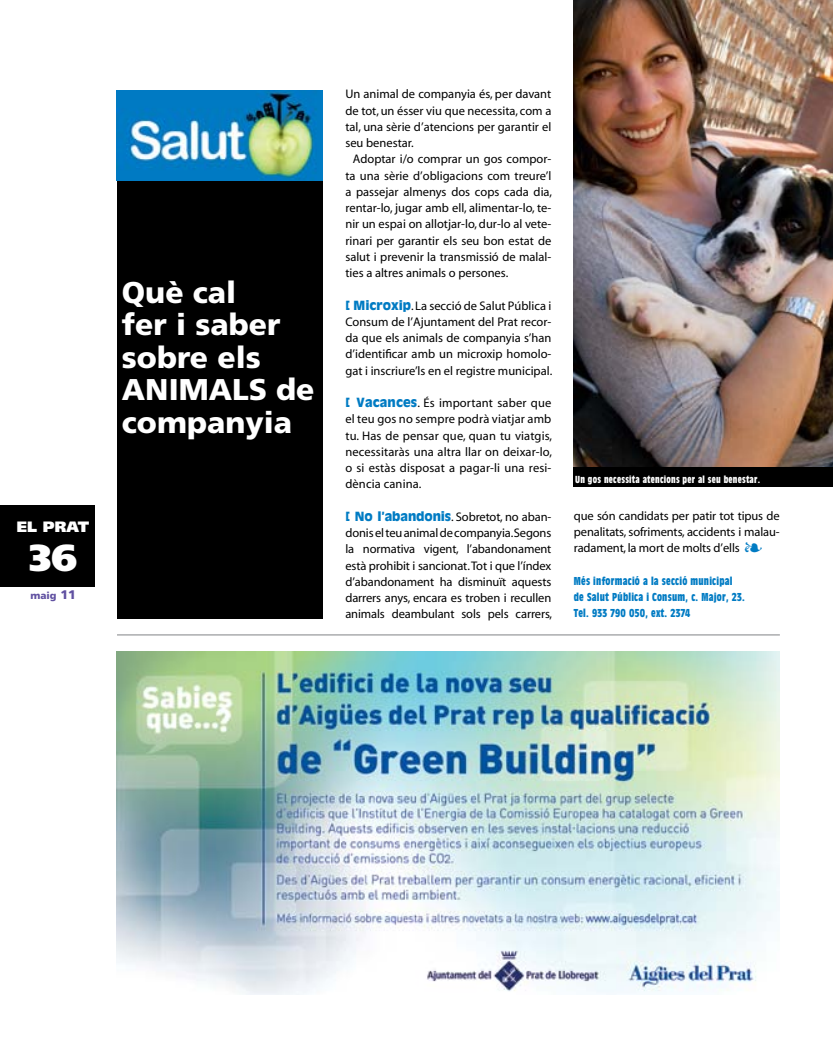
<style>
.page{position:relative;width:833px;height:1063px;background:#fff}
.page>*{position:absolute;margin:0;border:0;box-sizing:border-box;transform-origin:0 0}
.t1{font:900 37.5px "Frutiger";color:#fff}
.t2{font:900 30px/32.5px "Frutiger";color:#fff}
.t3{font:900 15px "Frutiger";color:#fff}
.t4{font:12.5px/16.2px "Myriad";color:#000;text-align:justify}
.t5{font:700 condensed 11.25px/16.2px "Antique Olive";letter-spacing:.02em;color:#007bc3}
.t6{font:700 condensed 10px "Antique Olive";letter-spacing:.025em;color:#fff}
.t7{font:900 10px "Frutiger";color:#6050a1}
.s1{font-size:12.5px}
.s2{font-family:"Antique Olive";font-weight:900;color:#007bc3}
.s3{color:#007bc3}
</style>
<div class="page">
<div style="left:117px;top:173px;width:206px;height:446px;background:#000"></div>
<img style="left:117px;top:90px;width:206px;height:90px">
<div style="left:0;top:505px;width:94px;height:81px;background:#000"></div>
<img style="left:574px;top:0;width:259px;height:468px">
<div style="left:574px;top:468px;width:259px;height:19px;background:#000"></div>
<hr style="left:117px;top:635px;width:663px;height:1px;background:#808285">
<img style="left:117px;top:651px;width:663px;height:343px">
<p class="t3" style="left:17px;top:518px;width:39px">EL PRAT</p>
<h1 class="t1" style="left:29px;top:535px;width:49px">36</h1>
<p class="t7" style="left:31px;top:589px;width:47px">maig <span class="s1">11</span></p>
<h2 class="t2" style="left:122px;top:276px;width:194px">Què cal<br>fer i saber sobre els<br>ANIMALS de companyia</h2>
<p class="t4" style="left:345px;top:87px;width:207px">Un animal de companyia és, per davant</p>
<p class="t4" style="left:345px;top:103px;width:207px">de tot, un ésser viu que necessita, com a</p>
<p class="t4" style="left:345px;top:119px;width:207px">tal, una sèrie d’atencions per garantir el</p>
<p class="t4" style="left:345px;top:135px;width:70px">seu benestar.</p>
<p class="t4" style="left:353px;top:152px;width:200px">Adoptar i/o comprar un gos compor-</p>
<p class="t4" style="left:345px;top:168px;width:207px">ta una sèrie d’obligacions com treure’l</p>
<p class="t4" style="left:345px;top:184px;width:208px">a passejar almenys dos cops cada dia,</p>
<p class="t4" style="left:345px;top:200px;width:207px">rentar-lo, jugar amb ell, alimentar-lo, te-</p>
<p class="t4" style="left:345px;top:217px;width:207px">nir un espai on allotjar-lo, dur-lo al vete-</p>
<p class="t4" style="left:345px;top:233px;width:207px">rinari per garantir els seu bon estat de</p>
<p class="t4" style="left:345px;top:249px;width:207px">salut i prevenir la transmissió de malal-</p>
<p class="t4" style="left:345px;top:265px;width:164px">ties a altres animals o persones.</p>
<p class="t4" style="left:345px;top:298px;width:208px"><span class="s2">[ Microxip</span>. La secció de Salut Pública i Consum de l’Ajuntament del Prat recor&shy;da que els animals de companyia s’han d’identificar amb un microxip homolo&shy;gat i inscriure’ls en el registre municipal.</p>
<p class="t4" style="left:345px;top:395px;width:208px"><span class="s2">[ Vacances</span>. És important saber que el teu gos no sempre podrà viatjar amb tu. Has de pensar que, quan tu viatgis, necessitaràs una altra llar on deixar-lo, o si estàs disposat a pagar-li una resi&shy;dència canina.</p>
<p class="t4" style="left:345px;top:509px;width:208px"><span class="s2">[ No l’abandonis</span>. Sobretot, no aban&shy;donis el teu animal de companyia.Segons la normativa vigent, l’abandonament està prohibit i sancionat. Tot i que l’índex d’abandonament ha disminuït aquests darrers anys, encara es troben i recullen animals deambulant sols pels carrers,</p>
<p class="t4" style="left:574px;top:508px;width:207px">que són candidats per patir tot tipus de penalitats, sofriments, accidents i malau&shy;radament, la mort de molts d’ells <span class="s3">❧</span></p>
<p class="t6" style="left:575px;top:474px;width:186px">Un gos necessita atencions per al seu benestar.</p>
<p class="t5" style="left:574px;top:572px;width:172px">Més informació a la secció municipal de Salut Pública i Consum, c. Major, 23.<br>Tel. 933 790 050, ext. 2374</p>
</div>
